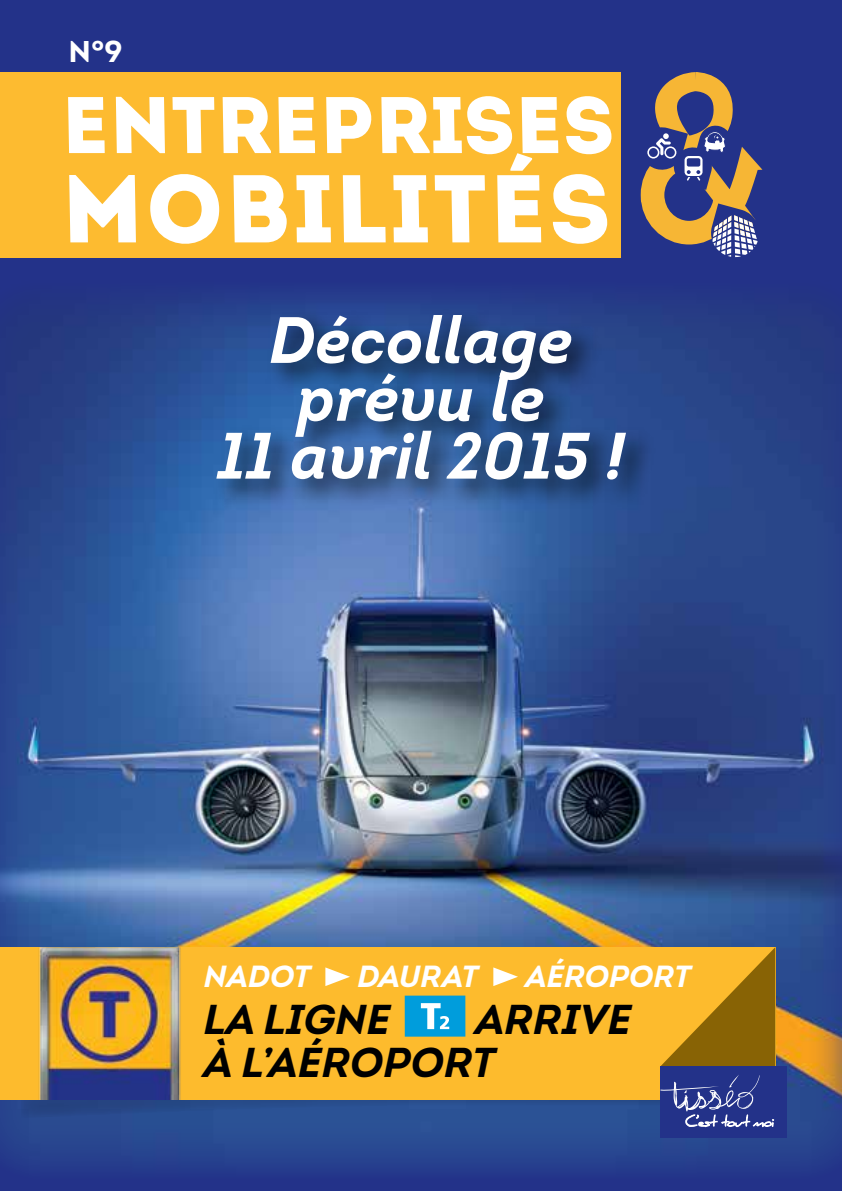
<style>
.page{position:relative;width:842px;height:1191px;background:#233289}
.page>*{position:absolute;margin:0;border:0;box-sizing:border-box;transform-origin:0 0}
.t1{font:96px "Intro";color:#fff}
.t2{font:80px "Intro";color:#fff}
.t3{font:italic 700 65.4px/57.8px "Intro";letter-spacing:.005em;color:#fff;text-align:center}
.t4{font:italic 700 41.6px/42.6px "Intro";color:#000}
.t5{font:italic 700 30.4px "Intro";letter-spacing:-.005em;color:#fff}
.t6{font:700 30px "Intro";color:#fff}
</style>
<div class="page">
<img style="left:0;top:295px;width:842px;height:873px">
<div style="left:211px;top:308px;width:444px;height:201px;background:#000;opacity:.69"></div>
<div style="left:660px;top:1066px;width:127px;height:72px;background:#233289"></div>
<img style="left:14px;top:947px;width:7px;height:152px">
<svg style="left:21px;top:947px;width:768px;height:179px;background:#bf9947"></svg>
<div style="left:0;top:72px;width:621px;height:185px;background:#fdbb30"></div>
<svg style="left:640px;top:72px;width:122px;height:185px"></svg>
<p class="t6" style="left:69px;top:32px;width:56px">N°9</p>
<p class="t2" style="left:62px;top:77px;width:556px">ENTREPRISES</p>
<h1 class="t1" style="left:62px;top:151px;width:553px">MOBILITÉS</h1>
<p class="t3" style="left:217px;top:311px;width:409px">DÉCOLLAGE<br>PRÉVU LE<br>11 AVRIL 2015 !</p>
<p class="t5" style="left:204px;top:957px;width:88px">NADOT</p>
<p class="t5" style="left:358px;top:957px;width:84px">DAURAT</p>
<p class="t5" style="left:525px;top:957px;width:167px">AÉROPORT</p>
<p class="t4" style="left:204px;top:998px;width:188px">LA LIGNE</p>
<p class="t4" style="left:204px;top:998px;width:429px;text-indent:271px">ARRIVE<br>À L’AÉROPORT</p>
</div>
